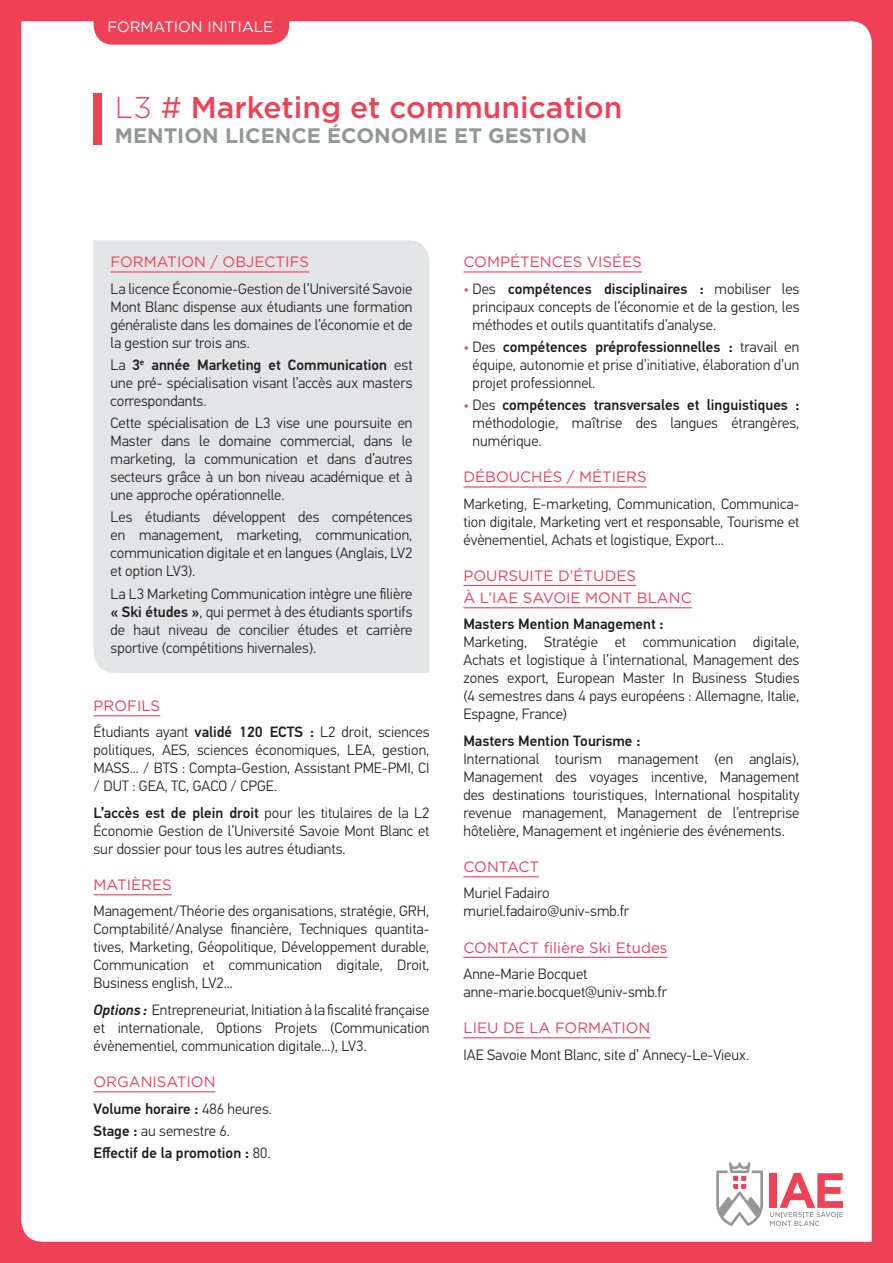
<style>
.page{position:relative;width:893px;height:1263px;background:#ef4156}
.page>*{position:absolute;margin:0;border:0;box-sizing:border-box;transform-origin:0 0}
.t1{font:500 30px "Gotham";color:#ef4156}
.t2{font:700 21px "Gotham";color:#949698}
.t3{font:300 15px/18px "PF Din Text Pro";color:#231f20;text-align:justify}
.t4{font:15px/22.2px "Gotham";color:#ef4156}
.t5{font:500 15px/22.2px "PF Din Text Pro";color:#231f20}
.t6{font:15px "Gotham";color:#fff}
.s1{font-weight:300}
.s2{font-weight:400}
.s3{font-weight:500}
.s4{font-weight:500;font-style:italic}
.s5{color:#ef4156}
</style>
<div class="page">
<div style="left:21px;top:21px;width:851px;height:1221px;background:#fff"></div>
<hr style="left:463px;top:271px;width:179px;height:1px;background:#ef4156">
<hr style="left:463px;top:486px;width:184px;height:2px;background:#ef4156">
<hr style="left:463px;top:585px;width:173px;height:1px;background:#ef4156">
<hr style="left:463px;top:607px;width:229px;height:1px;background:#ef4156">
<hr style="left:463px;top:876px;width:76px;height:1px;background:#ef4156">
<hr style="left:463px;top:957px;width:204px;height:1px;background:#ef4156">
<hr style="left:463px;top:1037px;width:187px;height:1px;background:#ef4156">
<div style="left:94px;top:94px;width:8px;height:51px;background:#ef4156"></div>
<div style="left:94px;top:240px;width:335px;height:433px;background:#e3e4e5"></div>
<hr style="left:111px;top:271px;width:198px;height:1px;background:#ef4156">
<hr style="left:94px;top:715px;width:66px;height:1px;background:#ef4156">
<hr style="left:94px;top:894px;width:78px;height:1px;background:#ef4156">
<hr style="left:94px;top:1091px;width:122px;height:1px;background:#ef4156">
<svg style="left:94px;top:21px;width:195px;height:24px"></svg>
<div style="left:804px;top:1188px;width:40px;height:42px;background:#fff"></div>
<svg style="left:716px;top:1162px;width:47px;height:64px;background:#ddd8da"></svg>
<svg style="left:770px;top:1173px;width:73px;height:53px"></svg>
<p class="t6" style="left:107px;top:17px;width:167px">FORMATION INITIALE</p>
<h1 class="t1" style="left:115px;top:87px;width:509px"><span class="s1">L3</span> <span class="s2">#</span> Marketing et communication</h1>
<h2 class="t2" style="left:115px;top:121px;width:474px">MENTION LICENCE ÉCONOMIE ET GESTION</h2>
<p class="t4" style="left:111px;top:250px;width:200px">FORMATION / OBJECTIFS</p>
<p class="t3" style="left:111px;top:280px;width:303px">La licence Économie-Gestion de l’Université Savoie Mont Blanc dispense aux étudiants une formation généraliste dans les domaines de l’économie et de la gestion sur trois ans.</p>
<p class="t3" style="left:111px;top:356px;width:303px">La <span class="s3">3</span><sup>e</sup> <span class="s3">année Marketing et Communication</span> est une pré- spécialisation visant l’accès aux masters correspondants.</p>
<p class="t3" style="left:111px;top:414px;width:303px">Cette spécialisation de L3 vise une poursuite en Master dans le domaine commercial, dans le marketing, la communication et dans d’autres secteurs grâce à un bon niveau académique et à une approche opérationnelle.</p>
<p class="t3" style="left:111px;top:508px;width:303px">Les étudiants développent des compétences en management, marketing, communication, communication digitale et en langues (Anglais, LV2 et option LV3).</p>
<p class="t3" style="left:111px;top:585px;width:303px">La L3 Marketing Communication intègre une filière <span class="s3">« Ski études »</span>, qui permet à des étudiants sportifs de haut niveau de concilier études et carrière sportive (compétitions hivernales).</p>
<p class="t4" style="left:94px;top:694px;width:68px">PROFILS</p>
<p class="t3" style="left:94px;top:723px;width:337px">Étudiants ayant <span class="s3">validé 120 ECTS :</span> L2 droit, sciences politiques, AES, sciences économiques, LEA, gestion, MASS... / BTS : Compta-Gestion, Assistant PME-PMI, CI / DUT : GEA, TC, GACO / CPGE.</p>
<p class="t3" style="left:94px;top:804px;width:337px"><span class="s3">L’accès est de plein droit</span> pour les titulaires de la L2<br>Économie Gestion de l’Université Savoie Mont Blanc et sur dossier pour tous les autres étudiants.</p>
<p class="t4" style="left:94px;top:873px;width:80px">MATIÈRES</p>
<p class="t3" style="left:94px;top:902px;width:337px">Management/Théorie des organisations, stratégie, GRH, Comptabilité/Analyse financière, Techniques quantita&shy;tives, Marketing, Géopolitique, Développement durable, Communication et communication digitale, Droit, Business english, LV2...</p>
<p class="t3" style="left:94px;top:1001px;width:337px"><span class="s4">Options :</span> Entrepreneuriat, Initiation à la fiscalité française et internationale, Options Projets (Communication évènementiel, communication digitale...), LV3.</p>
<p class="t4" style="left:94px;top:1070px;width:123px">ORGANISATION</p>
<p class="t5" style="left:94px;top:1097px;width:180px">Volume horaire : <span class="s1">486 heures.<br></span>Stage : <span class="s1">au semestre 6.<br></span>Effectif de la promotion : <span class="s1">80.</span></p>
<p class="t4" style="left:463px;top:250px;width:180px">COMPÉTENCES VISÉES</p>
<p class="t3" style="left:473px;top:280px;width:328px;text-indent:-9px"><span class="s5">•</span> Des <span class="s3">compétences disciplinaires :</span> mobiliser les principaux concepts de l’économie et de la gestion, les méthodes et outils quantitatifs d’analyse.</p>
<p class="t3" style="left:473px;top:338px;width:328px;text-indent:-9px"><span class="s5">•</span> Des <span class="s3">compétences préprofessionnelles :</span> travail en équipe, autonomie et prise d’initiative, élaboration d’un projet professionnel.</p>
<p class="t3" style="left:473px;top:396px;width:328px;text-indent:-9px"><span class="s5">•</span> Des <span class="s3">compétences transversales et linguistiques : </span>méthodologie, maîtrise des langues étrangères, numérique.</p>
<p class="t4" style="left:463px;top:465px;width:185px">DÉBOUCHÉS / MÉTIERS</p>
<p class="t3" style="left:463px;top:495px;width:337px">Marketing, E-marketing, Communication, Communica&shy;tion digitale, Marketing vert et responsable, Tourisme et évènementiel, Achats et logistique, Export...</p>
<p class="t4" style="left:463px;top:564px;width:230px">POURSUITE D’ÉTUDES<br>À L’IAE SAVOIE MONT BLANC</p>
<p class="t5" style="left:463px;top:613px;width:202px">Masters Mention Management :</p>
<p class="t3" style="left:463px;top:633px;width:337px">Marketing, Stratégie et communication digitale, Achats et logistique à l’international, Management des zones export, European Master In Business Studies (4 semestres dans 4 pays européens : Allemagne, Italie, Espagne, France)</p>
<p class="t5" style="left:463px;top:730px;width:178px">Masters Mention Tourisme :</p>
<p class="t3" style="left:463px;top:750px;width:337px">International tourism management (en anglais), Management des voyages incentive, Management des destinations touristiques, International hospitality revenue management, Management de l’entreprise hôtelière, Management et ingénierie des événements.</p>
<p class="t4" style="left:463px;top:855px;width:77px">CONTACT</p>
<p class="t3" style="left:463px;top:884px;width:167px">Muriel Fadairo muriel.fadairo@univ-smb.fr</p>
<p class="t4" style="left:463px;top:936px;width:205px">CONTACT filière Ski Etudes</p>
<p class="t3" style="left:463px;top:965px;width:205px">Anne-Marie Bocquet anne-marie.bocquet@univ-smb.fr</p>
<p class="t4" style="left:463px;top:1016px;width:188px">LIEU DE LA FORMATION</p>
<p class="t3" style="left:463px;top:1045px;width:287px">IAE Savoie Mont Blanc, site d’ Annecy-Le-Vieux.</p>
</div>
